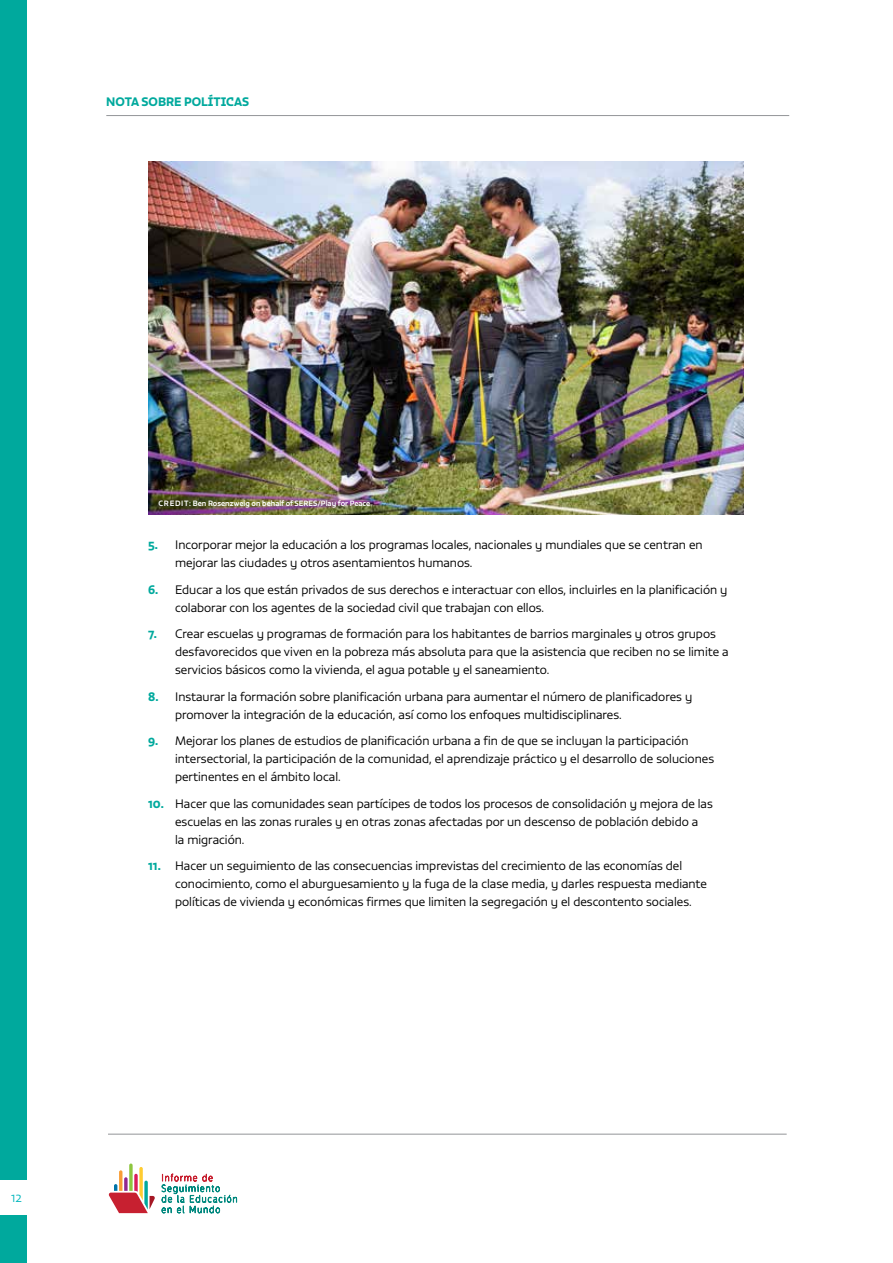
<style>
.page{position:relative;width:893px;height:1263px;background:#fff}
.page>*{position:absolute;margin:0;border:0;box-sizing:border-box;transform-origin:0 0}
.t1{font:300 12px/18px "Vita Std";color:#000}
.t2{font:12px "Vita Std Bld";color:#00a99d}
.t3{font:300 12px "Vita Std";color:#00b6bd}
.t4{font:500 7.5px "Vita Std";color:#fff}
.s1{font-family:"Vita Std Bld";font-weight:400;color:#00a99d}
</style>
<div class="page">
<svg style="left:109px;top:1163px;width:46px;height:50px"></svg>
<svg style="left:161px;top:1173px;width:76px;height:41px"></svg>
<div style="left:0;top:0;width:27px;height:1263px;background:#00a99d"></div>
<div style="left:0;top:1180px;width:30px;height:35px;background:#fff"></div>
<hr style="left:108px;top:1134px;width:679px;height:1px;background:#939598">
<hr style="left:106px;top:115px;width:683px;height:1px;background:#939598">
<img style="left:148px;top:162px;width:595px;height:353px">
<p class="t2" style="left:106px;top:94px;width:144px">NOTA SOBRE POLÍTICAS</p>
<p class="t3" style="left:11px;top:1189px;width:12px">12</p>
<p class="t4" style="left:159px;top:498px;width:213px">CREDIT: Ben Rosenzweig on behalf of SERES/Play for Peace</p>
<p class="t1" style="left:175px;top:536px;width:529px;text-indent:-27px"><span class="s1">5.</span> Incorporar mejor la educación a los programas locales, nacionales y mundiales que se centran en mejorar las ciudades y otros asentamientos humanos.</p>
<p class="t1" style="left:175px;top:580px;width:554px;text-indent:-27px"><span class="s1">6.</span> Educar a los que están privados de sus derechos e interactuar con ellos, incluirles en la planificación y colaborar con los agentes de la sociedad civil que trabajan con ellos.</p>
<p class="t1" style="left:175px;top:625px;width:555px;text-indent:-27px"><span class="s1">7.</span> Crear escuelas y programas de formación para los habitantes de barrios marginales y otros grupos desfavorecidos que viven en la pobreza más absoluta para que la asistencia que reciben no se limite a servicios básicos como la vivienda, el agua potable y el saneamiento.</p>
<p class="t1" style="left:175px;top:687px;width:519px;text-indent:-27px"><span class="s1">8.</span> Instaurar la formación sobre planificación urbana para aumentar el número de planificadores y promover la integración de la educación, así como los enfoques multidisciplinares.</p>
<p class="t1" style="left:175px;top:732px;width:540px;text-indent:-27px"><span class="s1">9.</span> Mejorar los planes de estudios de planificación urbana a fin de que se incluyan la participación intersectorial, la participación de la comunidad, el aprendizaje práctico y el desarrollo de soluciones pertinentes en el ámbito local.</p>
<p class="t1" style="left:175px;top:794px;width:539px;text-indent:-27px"><span class="s1">10.</span> Hacer que las comunidades sean partícipes de todos los procesos de consolidación y mejora de las escuelas en las zonas rurales y en otras zonas afectadas por un descenso de población debido a<br>la migración.</p>
<p class="t1" style="left:175px;top:857px;width:533px;text-indent:-27px"><span class="s1">11.</span> Hacer un seguimiento de las consecuencias imprevistas del crecimiento de las economías del conocimiento, como el aburguesamiento y la fuga de la clase media, y darles respuesta mediante políticas de vivienda y económicas firmes que limiten la segregación y el descontento sociales.</p>
</div>
